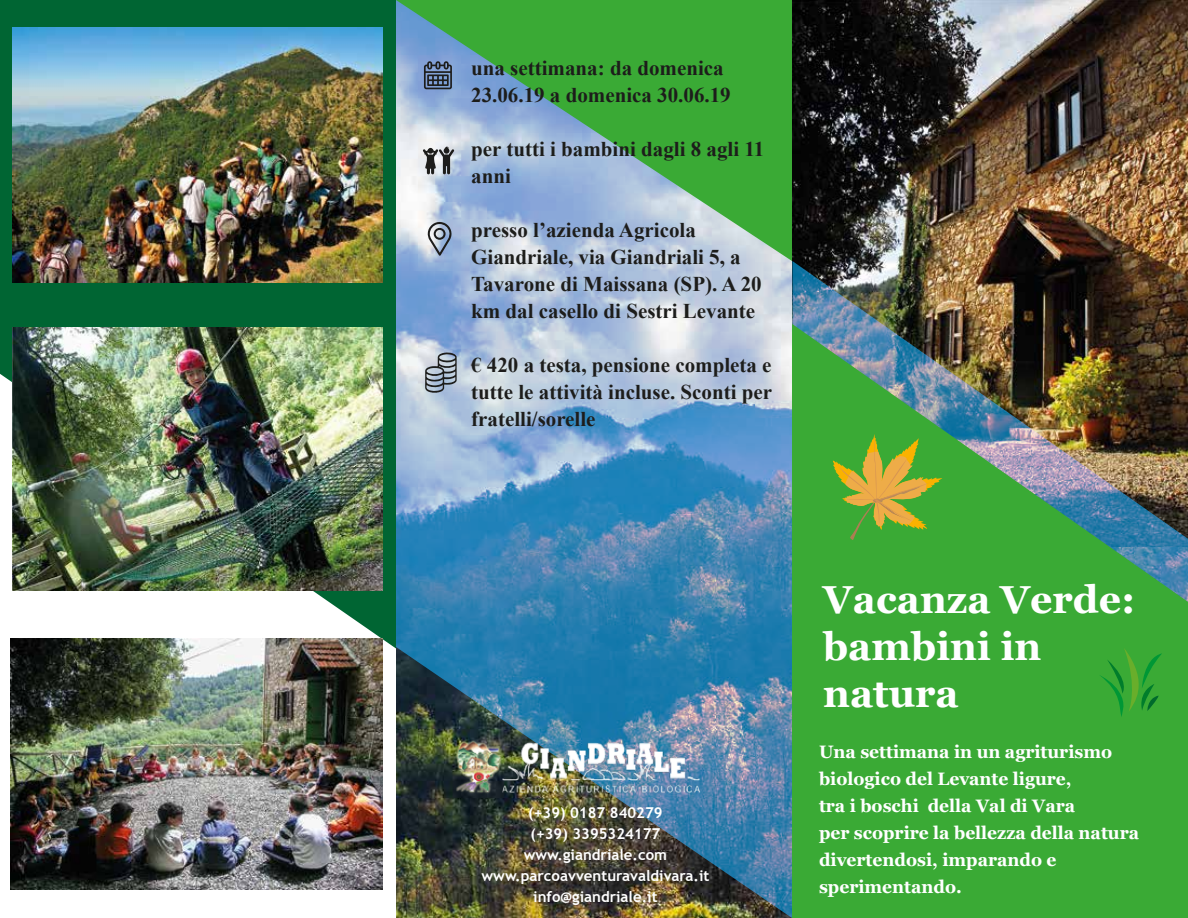
<style>
.page{position:relative;width:1188px;height:918px;background:#fff}
.page>*{position:absolute;margin:0;border:0;box-sizing:border-box;transform-origin:0 0}
.t1{font:700 39px/46.8px "Georgia";color:#fff}
.t2{font:700 21px/27px "Times New Roman";color:#1d1d1b}
.t3{font:700 18px/27px "Georgia";color:#fff}
.t4{font:700 15px/21px "Trebuchet MS";color:#fff;text-align:center}
</style>
<div class="page">
<img style="left:792px;top:0;width:396px;height:261px">
<img style="left:792px;top:261px;width:396px;height:63px">
<img style="left:792px;top:324px;width:396px;height:594px">
<img style="left:396px;top:261px;width:396px;height:657px">
<svg style="left:396px;top:0;width:396px;height:261px;background:#70b487"></svg>
<svg style="left:0;top:0;width:396px;height:648px;fill:#006533"></svg>
<img style="left:397px;top:740px;width:395px;height:53px">
<img style="left:12px;top:27px;width:371px;height:255px">
<img style="left:12px;top:327px;width:371px;height:264px">
<svg style="left:1099px;top:648px;width:63px;height:69px;background:#36a633"></svg>
<svg style="left:833px;top:434px;width:109px;height:106px;background:#79aa36"></svg>
<svg style="left:428px;top:222px;width:23px;height:34px"></svg>
<svg style="left:423px;top:147px;width:31px;height:27px"></svg>
<svg style="left:424px;top:61px;width:28px;height:28px"></svg>
<img style="left:11px;top:639px;width:372px;height:250px">
<svg style="left:425px;top:353px;width:32px;height:40px"></svg>
<p class="t2" style="left:471px;top:55px;width:261px">una settimana: da domenica<br>23.06.19 a domenica 30.06.19</p>
<p class="t2" style="left:471px;top:136px;width:295px">per tutti i bambini dagli 8 agli 11 anni</p>
<p class="t2" style="left:471px;top:217px;width:292px">presso l’azienda Agricola<br>Giandriale, via Giandriali 5, a<br>Tavarone di Maissana (SP). A 20 km dal casello di Sestri Levante</p>
<p class="t2" style="left:471px;top:352px;width:302px;text-align:justify">€ 420 a testa, pensione completa e tutte le attività incluse. Sconti per fratelli/sorelle</p>
<p class="t4" style="left:482px;top:802px;width:229px">(+39) 0187 840279<br>(+39) 3395324177 www.giandriale.com www.parcoavventuravaldivara.it info@giandriale.it</p>
<h1 class="t1" style="left:823px;top:576px;width:314px">Vacanza Verde: bambini in natura</h1>
<p class="t3" style="left:819px;top:738px;width:322px">Una settimana in un agriturismo biologico del Levante ligure,<br>tra i boschi della Val di Vara<br>per scoprire la bellezza della natura divertendosi, imparando e sperimentando.</p>
</div>
